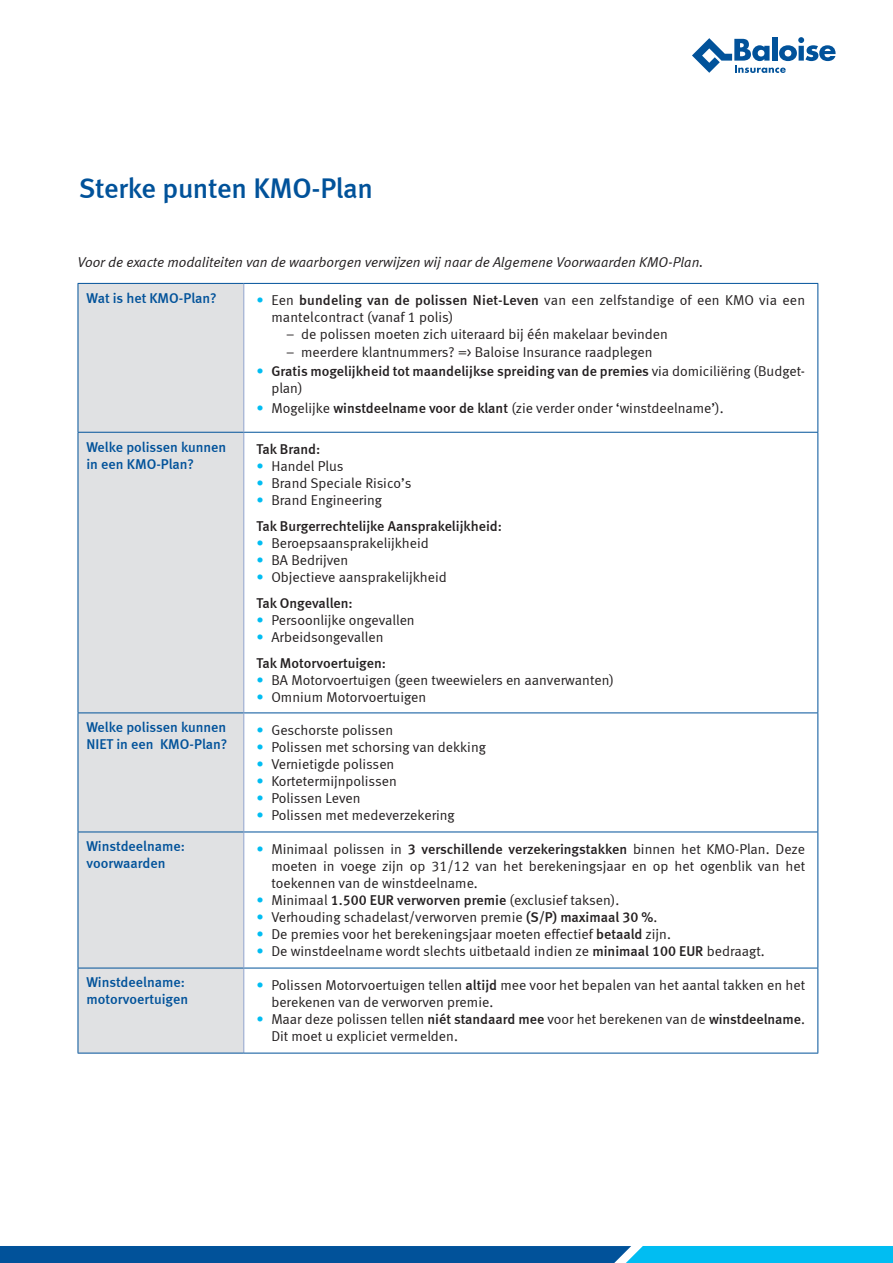
<style>
.page{position:relative;width:893px;height:1263px;background:#fff}
.page>*{position:absolute;margin:0;border:0;box-sizing:border-box;transform-origin:0 0}
.t1{font:28.5px "Meta Medium LF";letter-spacing:-.01em;color:#01529a}
.t2{font:14.25px/17.1px "Meta Normal LF";color:#231f20}
.t3{font:14.25px "Meta Medium LF";color:#231f20}
.t4{font:14.25px/17.1px "Meta Medium LF";color:#01529a}
.t5{font:italic 14.25px "Meta Normal LF";color:#231f20}
.s1{color:#01bdf2}
.s2{font-family:"Meta Medium LF"}
.s3{font-family:"Meta Normal LF";color:#01bdf2}
.s4{font-family:"Meta Normal LF"}
</style>
<div class="page">
<div style="left:79px;top:284px;width:164px;height:769px;background:#e0e1e3"></div>
<hr style="left:78px;top:283px;width:166px;height:1px;background:#01529a">
<hr style="left:78px;top:284px;width:1px;height:148px;background:#01529a">
<hr style="left:244px;top:283px;width:574px;height:1px;background:#01529a">
<hr style="left:817px;top:284px;width:1px;height:148px;background:#01529a">
<hr style="left:78px;top:432px;width:166px;height:1px;background:#01529a">
<hr style="left:78px;top:433px;width:1px;height:279px;background:#01529a">
<hr style="left:244px;top:432px;width:574px;height:1px;background:#01529a">
<hr style="left:817px;top:433px;width:1px;height:279px;background:#01529a">
<hr style="left:78px;top:712px;width:166px;height:1px;background:#01529a">
<hr style="left:78px;top:713px;width:1px;height:118px;background:#01529a">
<hr style="left:244px;top:712px;width:574px;height:1px;background:#01529a">
<hr style="left:817px;top:713px;width:1px;height:118px;background:#01529a">
<hr style="left:78px;top:831px;width:166px;height:1px;background:#01529a">
<hr style="left:78px;top:832px;width:1px;height:136px;background:#01529a">
<hr style="left:244px;top:831px;width:574px;height:1px;background:#01529a">
<hr style="left:817px;top:832px;width:1px;height:136px;background:#01529a">
<hr style="left:78px;top:968px;width:166px;height:1px;background:#01529a">
<hr style="left:78px;top:968px;width:1px;height:85px;background:#01529a">
<hr style="left:244px;top:968px;width:574px;height:1px;background:#01529a">
<hr style="left:817px;top:968px;width:1px;height:85px;background:#01529a">
<hr style="left:243px;top:284px;width:1px;height:148px;background:#90a3ce">
<hr style="left:243px;top:433px;width:1px;height:279px;background:#90a3ce">
<hr style="left:243px;top:713px;width:1px;height:118px;background:#90a3ce">
<hr style="left:243px;top:832px;width:1px;height:136px;background:#90a3ce">
<hr style="left:243px;top:968px;width:1px;height:85px;background:#90a3ce">
<hr style="left:78px;top:1053px;width:166px;height:1px;background:#01529a">
<hr style="left:244px;top:1053px;width:574px;height:1px;background:#01529a">
<svg style="left:0;top:1246px;width:893px;height:17px;background:#0473b4"></svg>
<svg style="left:692px;top:37px;width:144px;height:36px"></svg>
<h1 class="t1" style="left:79px;top:171px;width:296px">Sterke punten KMO-Plan</h1>
<p class="t5" style="left:78px;top:254px;width:627px">Voor de exacte modaliteiten van de waarborgen verwijzen wij naar de Algemene Voorwaarden KMO-Plan.</p>
<p class="t4" style="left:86px;top:289px;width:132px">Wat is het KMO-Plan?</p>
<p class="t2" style="left:257px;top:292px;width:550px"><span class="s1">•</span> Een <span class="s2">bundeling van de polissen Niet-Leven</span> van een zelfstandige of een KMO via een</p>
<p class="t2" style="left:271px;top:309px;width:183px">mantelcontract (vanaf 1 polis)</p>
<p class="t2" style="left:286px;top:326px;width:383px">− de polissen moeten zich uiteraard bij één makelaar bevinden</p>
<p class="t2" style="left:286px;top:343px;width:368px">− meerdere klantnummers? =&gt; Baloise Insurance raadplegen</p>
<p class="t3" style="left:257px;top:363px;width:550px"><span class="s3">•</span> Gratis mogelijkheid tot maandelijkse spreiding van de premies <span class="s4">via domiciliëring (Budget-</span></p>
<p class="t2" style="left:271px;top:379px;width:33px">plan)</p>
<p class="t2" style="left:257px;top:399px;width:469px"><span class="s1">•</span> Mogelijke <span class="s2">winstdeelname voor de klant</span> (zie verder onder ‘winstdeelname’).</p>
<p class="t4" style="left:86px;top:438px;width:141px">Welke polissen kunnen in een KMO-Plan?</p>
<p class="t3" style="left:257px;top:441px;width:65px">Tak Brand:</p>
<p class="t2" style="left:257px;top:457px;width:88px"><span class="s1">•</span> Handel Plus</p>
<p class="t2" style="left:257px;top:475px;width:156px"><span class="s1">•</span> Brand Speciale Risico’s</p>
<p class="t2" style="left:257px;top:492px;width:127px"><span class="s1">•</span> Brand Engineering</p>
<p class="t3" style="left:257px;top:518px;width:247px">Tak Burgerrechtelijke Aansprakelijkheid:</p>
<p class="t2" style="left:257px;top:534px;width:174px"><span class="s1">•</span> Beroepsaansprakelijkheid</p>
<p class="t2" style="left:257px;top:551px;width:93px"><span class="s1">•</span> BA Bedrijven</p>
<p class="t2" style="left:257px;top:569px;width:192px"><span class="s1">•</span> Objectieve aansprakelijkheid</p>
<p class="t3" style="left:257px;top:595px;width:98px">Tak Ongevallen:</p>
<p class="t2" style="left:257px;top:611px;width:160px"><span class="s1">•</span> Persoonlijke ongevallen</p>
<p class="t2" style="left:257px;top:628px;width:128px"><span class="s1">•</span> Arbeidsongevallen</p>
<p class="t3" style="left:257px;top:654px;width:131px">Tak Motorvoertuigen:</p>
<p class="t2" style="left:257px;top:671px;width:359px"><span class="s1">•</span> BA Motorvoertuigen (geen tweewielers en aanverwanten)</p>
<p class="t2" style="left:257px;top:688px;width:171px"><span class="s1">•</span> Omnium Motorvoertuigen</p>
<p class="t4" style="left:86px;top:718px;width:142px">Welke polissen kunnen<br>NIET in een KMO-Plan?</p>
<p class="t2" style="left:257px;top:721px;width:138px"><span class="s1">•</span> Geschorste polissen</p>
<p class="t2" style="left:257px;top:738px;width:231px"><span class="s1">•</span> Polissen met schorsing van dekking</p>
<p class="t2" style="left:257px;top:755px;width:139px"><span class="s1">•</span> Vernietigde polissen</p>
<p class="t2" style="left:257px;top:772px;width:142px"><span class="s1">•</span> Kortetermijnpolissen</p>
<p class="t2" style="left:257px;top:789px;width:106px"><span class="s1">•</span> Polissen Leven</p>
<p class="t2" style="left:257px;top:806px;width:200px"><span class="s1">•</span> Polissen met medeverzekering</p>
<p class="t4" style="left:86px;top:838px;width:100px">Winstdeelname: voorwaarden</p>
<p class="t2" style="left:271px;top:840px;width:535px;text-align:justify;text-indent:-15px"><span class="s1">•</span> Minimaal polissen in <span class="s2">3 verschillende verzekeringstakken</span> binnen het KMO-Plan. Deze moeten in voege zijn op 31/12 van het berekeningsjaar en op het ogenblik van het toekennen van de winstdeelname.</p>
<p class="t2" style="left:256px;top:891px;width:364px"><span class="s1">•</span> Minimaal <span class="s2">1.500 EUR verworven premie</span> (exclusief taksen).</p>
<p class="t2" style="left:256px;top:908px;width:402px"><span class="s1">•</span> Verhouding schadelast/verworven premie <span class="s2">(S/P) maximaal 30 %</span>.</p>
<p class="t2" style="left:256px;top:926px;width:416px"><span class="s1">•</span> De premies voor het berekeningsjaar moeten effectief <span class="s2">betaald</span> zijn.</p>
<p class="t2" style="left:256px;top:943px;width:510px"><span class="s1">•</span> De winstdeelname wordt slechts uitbetaald indien ze <span class="s2">minimaal 100 EUR</span> bedraagt.</p>
<p class="t4" style="left:86px;top:974px;width:103px">Winstdeelname: motorvoertuigen</p>
<p class="t2" style="left:271px;top:976px;width:535px;text-indent:-15px"><span class="s1">•</span> Polissen Motorvoertuigen tellen <span class="s2">altijd</span> mee voor het bepalen van het aantal takken en het berekenen van de verworven premie.</p>
<p class="t2" style="left:271px;top:1010px;width:535px;text-indent:-15px"><span class="s1">•</span> Maar deze polissen tellen <span class="s2">niét standaard mee</span> voor het berekenen van de <span class="s2">winstdeelname</span>.<br>Dit moet u expliciet vermelden.</p>
</div>
